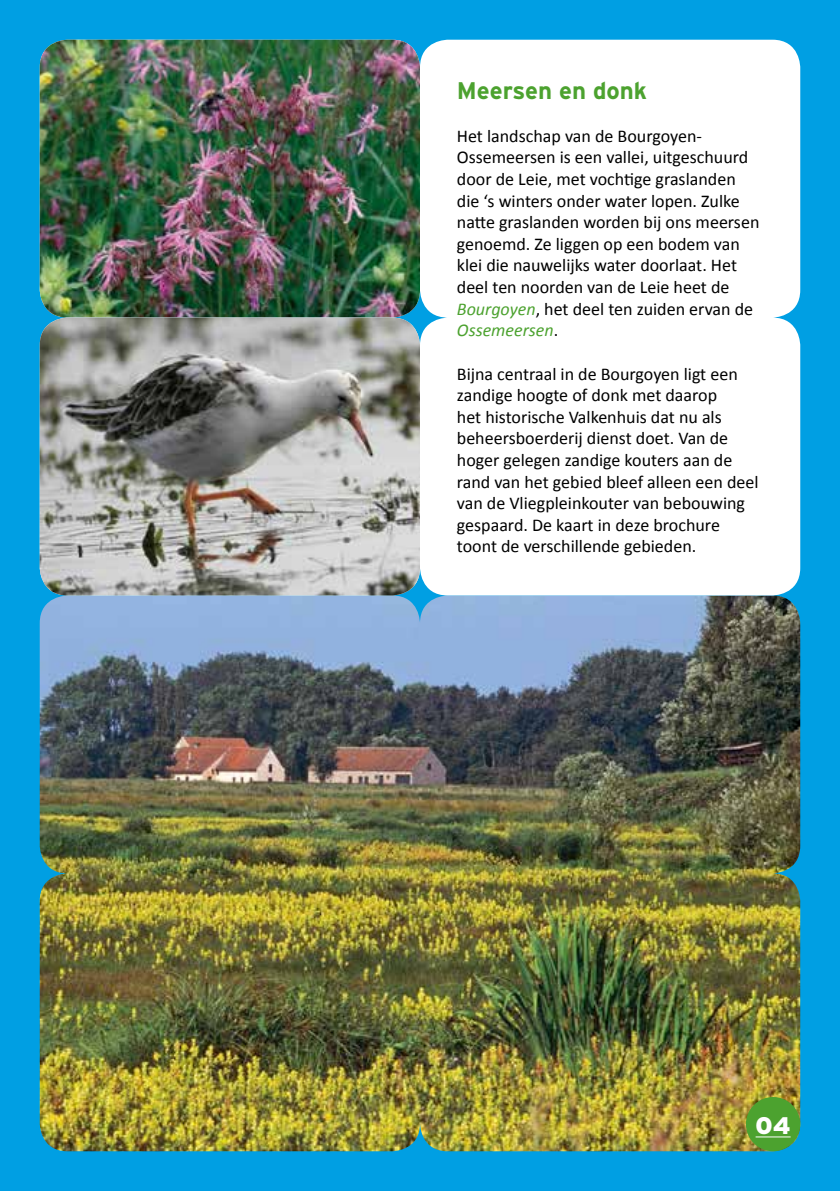
<style>
.page{position:relative;width:840px;height:1191px;background:#fff}
.page>*{position:absolute;margin:0;border:0;box-sizing:border-box;transform-origin:0 0}
.t1{font:700 24px "Interstate";color:#4ca22f}
.t2{font:900 24px "Interstate";color:#fff}
.t3{font:18px/21.6px "Calibri";color:#000}
.s1{font-style:italic;color:#4ca22f}
</style>
<div class="page">
<div style="left:0;top:0;width:839px;height:1191px;background:#009fe3"></div>
<img style="left:40px;top:595px;width:759px;height:556px">
<div style="left:745px;top:1097px;width:54px;height:54px;background:#4ca22f;border-radius:50%"></div>
<hr style="left:755px;top:1136px;width:35px;height:1px;background:#fff">
<img style="left:40px;top:40px;width:380px;height:555px">
<svg style="left:40px;top:317px;width:380px;height:278px;background:#9d9d99"></svg>
<div style="left:420px;top:40px;width:379px;height:555px;background:#fff"></div>
<h1 class="t1" style="left:456px;top:76px;width:192px">Meersen en donk</h1>
<p class="t3" style="left:456px;top:125px;width:304px">Het landschap van de Bourgoyen-Ossemeersen is een vallei, uitgeschuurd door de Leie, met vochtige graslanden die ‘s winters onder water lopen. Zulke natte graslanden worden bij ons meersen genoemd. Ze liggen op een bodem van klei die nauwelijks water doorlaat. Het deel ten noorden van de Leie heet de <span class="s1">Bourgoyen</span>, het deel ten zuiden ervan de <span class="s1">Ossemeersen</span>.</p>
<p class="t3" style="left:456px;top:363px;width:303px">Bijna centraal in de Bourgoyen ligt een zandige hoogte of donk met daarop<br>het historische Valkenhuis dat nu als beheersboerderij dienst doet. Van de hoger gelegen zandige kouters aan de rand van het gebied bleef alleen een deel van de Vliegpleinkouter van bebouwing gespaard. De kaart in deze brochure toont de verschillende gebieden.</p>
<h1 class="t2" style="left:755px;top:1110px;width:36px">04</h1>
</div>
